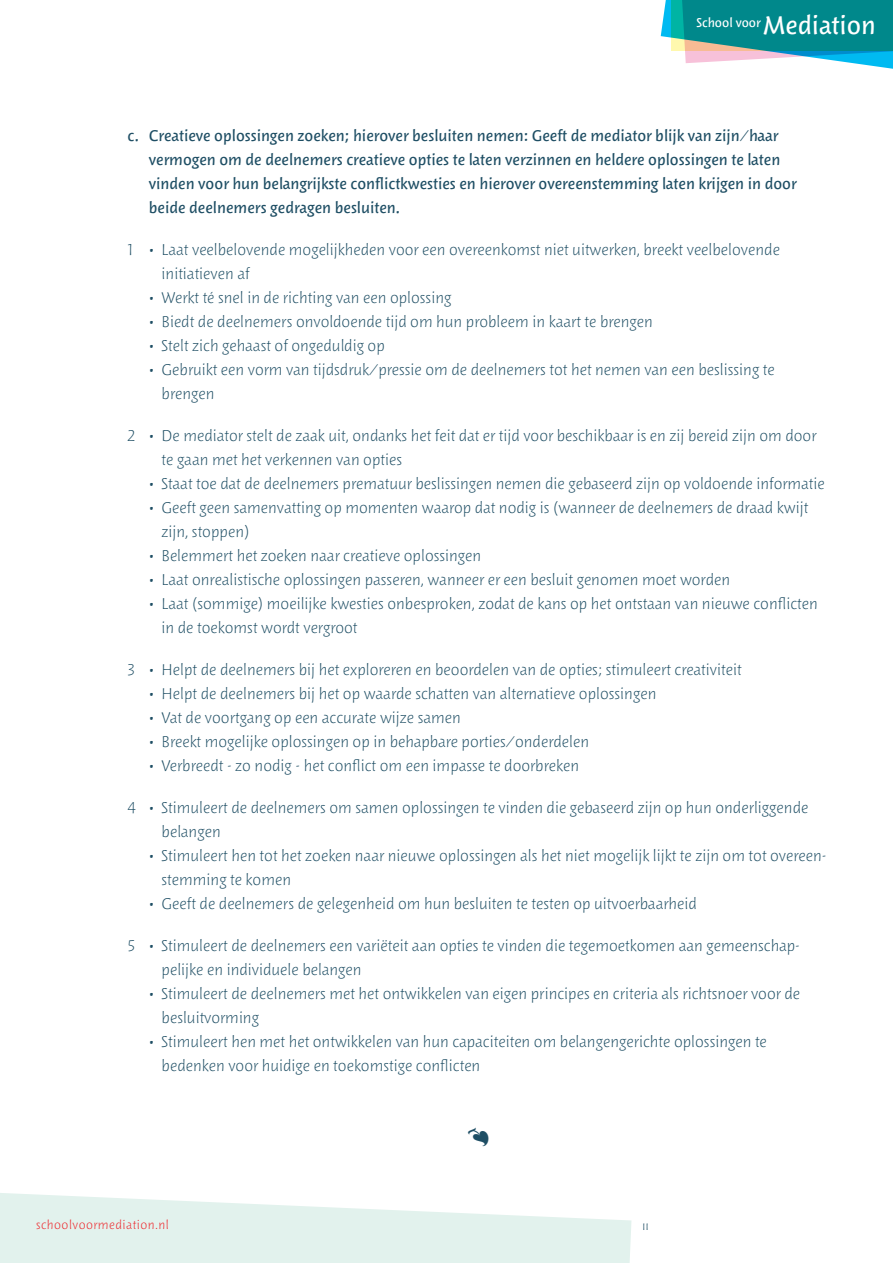
<style>
.page{position:relative;width:893px;height:1263px;background:#fff}
.page>*{position:absolute;margin:0;border:0;box-sizing:border-box;transform-origin:0 0}
.t1{font:24px "Trinite No 2 Bol Pi";color:#1e4e64}
.t2{font:300 18px/24px "Woodland ITC";color:#1e4e64}
.t3{font:500 18px/24px "Woodland ITC";color:#1e4e64}
.t4{font:500 14.7px "Woodland ITC";color:#fff}
.t5{font:300 14.25px "Woodland ITC";letter-spacing:.03em;color:#ee1d23}
.t6{font:300 14.25px "Woodland ITC";color:#1e4e64}
.s1{font-size:29.4px}
</style>
<div class="page">
<svg style="left:661px;top:0;width:232px;height:69px"></svg>
<svg style="left:671px;top:0;width:222px;height:51px;background:#0e8d8c"></svg>
<svg style="left:0;top:1193px;width:631px;height:70px"></svg>
<p class="t4" style="left:696px;top:15px;width:181px">School voor <span class="s1">Mediation</span></p>
<p class="t3" style="left:149px;top:124px;width:649px;text-indent:-21px">c. Creatieve oplossingen zoeken; hierover besluiten nemen: Geeft de mediator blijk van zijn/haar vermogen om de deelnemers creatieve opties te laten verzinnen en heldere oplossingen te laten vinden voor hun belangrijkste conflictkwesties en hierover overeenstemming laten krijgen in door beide deelnemers gedragen besluiten.</p>
<p class="t2" style="left:162px;top:238px;width:620px;text-indent:-34px">+ • Laat veelbelovende mogelijkheden voor een overeenkomst niet uitwerken, breekt veelbelovende initiatieven af</p>
<p class="t2" style="left:149px;top:286px;width:304px">• Werkt té snel in de richting van een oplossing</p>
<p class="t2" style="left:149px;top:310px;width:506px">• Biedt de deelnemers onvoldoende tijd om hun probleem in kaart te brengen</p>
<p class="t2" style="left:149px;top:334px;width:237px">• Stelt zich gehaast of ongeduldig op</p>
<p class="t2" style="left:162px;top:358px;width:615px;text-indent:-13px">• Gebruikt een vorm van tijdsdruk/pressie om de deelnemers tot het nemen van een beslissing te brengen</p>
<p class="t2" style="left:162px;top:424px;width:656px;text-indent:-34px">&lt; • De mediator stelt de zaak uit, ondanks het feit dat er tijd voor beschikbaar is en zij bereid zijn om door te gaan met het verkennen van opties</p>
<p class="t2" style="left:149px;top:472px;width:677px">• Staat toe dat de deelnemers prematuur beslissingen nemen die gebaseerd zijn op voldoende informatie</p>
<p class="t2" style="left:162px;top:496px;width:648px;text-indent:-13px">• Geeft geen samenvatting op momenten waarop dat nodig is (wanneer de deelnemers de draad kwijt zijn, stoppen)</p>
<p class="t2" style="left:149px;top:544px;width:334px">• Belemmert het zoeken naar creatieve oplossingen</p>
<p class="t2" style="left:149px;top:568px;width:583px">• Laat onrealistische oplossingen passeren, wanneer er een besluit genomen moet worden</p>
<p class="t2" style="left:162px;top:592px;width:658px;text-indent:-13px">• Laat (sommige) moeilijke kwesties onbesproken, zodat de kans op het ontstaan van nieuwe conflicten in de toekomst wordt vergroot</p>
<p class="t2" style="left:128px;top:658px;width:616px">= • Helpt de deelnemers bij het exploreren en beoordelen van de opties; stimuleert creativiteit</p>
<p class="t2" style="left:149px;top:682px;width:509px">• Helpt de deelnemers bij het op waarde schatten van alternatieve oplossingen</p>
<p class="t2" style="left:149px;top:706px;width:314px">• Vat de voortgang op een accurate wijze samen</p>
<p class="t2" style="left:149px;top:730px;width:442px">• Breekt mogelijke oplossingen op in behapbare porties/onderdelen</p>
<p class="t2" style="left:149px;top:754px;width:432px">• Verbreedt - zo nodig - het conflict om een impasse te doorbreken</p>
<p class="t2" style="left:162px;top:796px;width:648px;text-indent:-34px">&gt; • Stimuleert de deelnemers om samen oplossingen te vinden die gebaseerd zijn op hun onderliggende belangen</p>
<p class="t2" style="left:162px;top:844px;width:666px;text-indent:-13px">• Stimuleert hen tot het zoeken naar nieuwe oplossingen als het niet mogelijk lijkt te zijn om tot overeen&shy;stemming te komen</p>
<p class="t2" style="left:149px;top:892px;width:549px">• Geeft de deelnemers de gelegenheid om hun besluiten te testen op uitvoerbaarheid</p>
<p class="t2" style="left:162px;top:934px;width:640px;text-indent:-34px">^ • Stimuleert de deelnemers een variëteit aan opties te vinden die tegemoetkomen aan gemeenschap&shy;pelijke en individuele belangen</p>
<p class="t2" style="left:162px;top:982px;width:640px;text-indent:-13px">• Stimuleert de deelnemers met het ontwikkelen van eigen principes en criteria als richtsnoer voor de besluitvorming</p>
<p class="t2" style="left:162px;top:1030px;width:607px;text-indent:-13px">• Stimuleert hen met het ontwikkelen van hun capaciteiten om belangengerichte oplossingen te bedenken voor huidige en toekomstige conflicten</p>
<h1 class="t1" style="left:467px;top:1123px;width:24px">M</h1>
<p class="t5" style="left:36px;top:1218px;width:134px">schoolvoormediation.nl</p>
<p class="t6" style="left:642px;top:1218px;width:8px">11</p>
</div>
